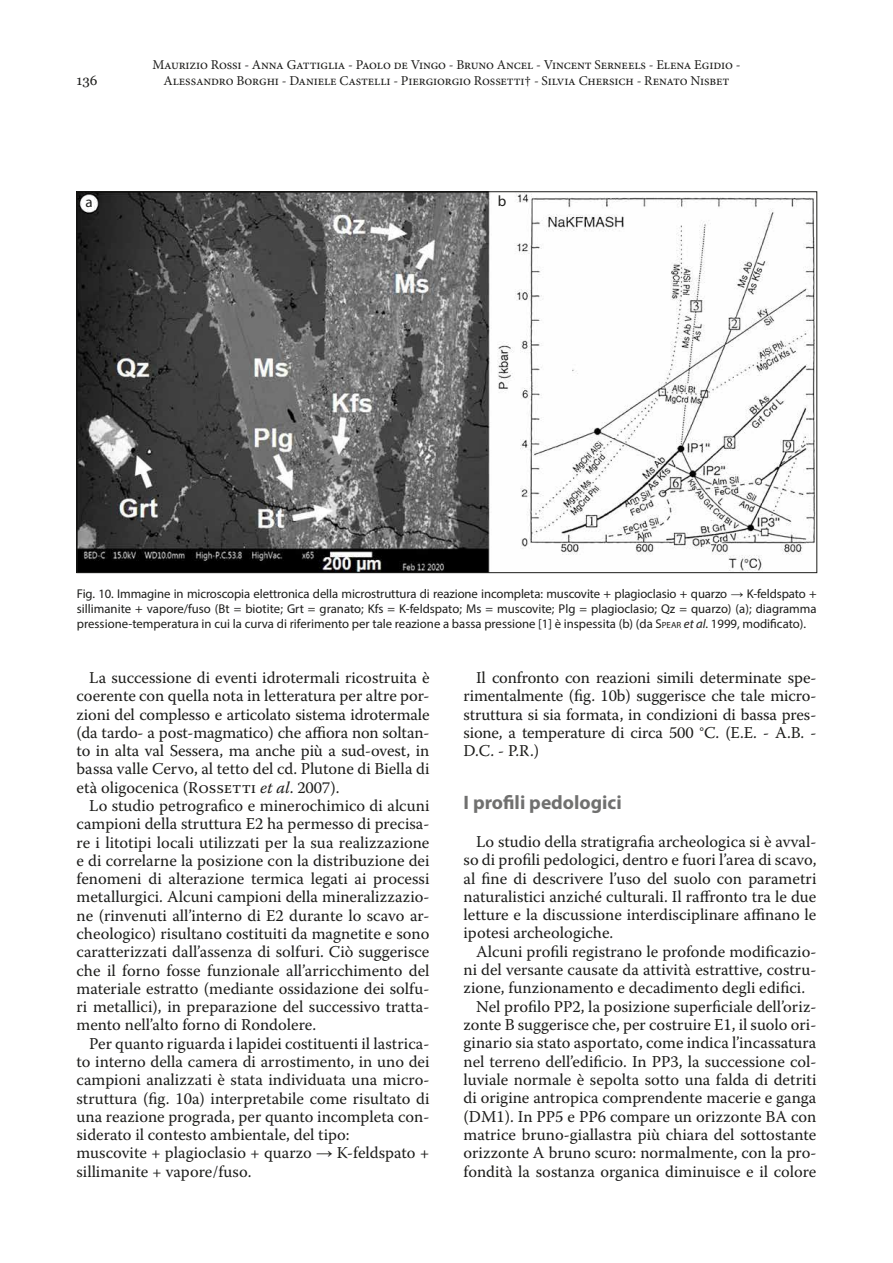
<style>
.page{position:relative;width:893px;height:1263px;background:#fff}
.page>*{position:absolute;margin:0;border:0;box-sizing:border-box;transform-origin:0 0}
.t1{font:700 19.5px "Myriad Pro";color:#70706f}
.t2{font:16.5px/18.3px "Warnock Pro";color:#1d1d1b;text-align:justify}
.t3{font:15px "Myriad Pro";color:#1d1d1b}
.t4{font:13.5px/16.2px "Minion Pro";letter-spacing:-.01em;color:#1d1d1b;text-align:center}
.t5{font:13.5px "Georgia";color:#1d1d1b}
.t6{font:12.75px/15.3px "Myriad Pro";color:#1d1d1b;text-align:justify}
.s1{font-family:"Arial"}
.s2{font-style:inherit}
.s3{font-size:8.85px}
.s4{font-style:italic}
</style>
<div class="page">
<img style="left:79px;top:193px;width:736px;height:378px">
<p class="t5" style="left:77px;top:72px;width:22px">136</p>
<p class="t4" style="left:152px;top:56px;width:590px">Maurizio Rossi - Anna Gattiglia - Paolo de Vingo - Bruno Ancel - Vincent Serneels - Elena Egidio -<br>Alessandro Borghi - Daniele Castelli - Piergiorgio Rossetti† - Silvia Chersich - Renato Nisbet</p>
<p class="t3" style="left:85px;top:193px;width:9px">a</p>
<p class="t3" style="left:498px;top:192px;width:10px">b</p>
<p class="t6" style="left:77px;top:585px;width:741px">Fig. 10. Immagine in microscopia elettronica della microstruttura di reazione incompleta: muscovite + plagioclasio + quarzo <span class="s1">→</span> K-feldspato + sillimanite + vapore/fuso (Bt = biotite; Grt = granato; Kfs = K-feldspato; Ms = muscovite; Plg = plagioclasio; Qz = quarzo) (a); diagramma pressione-temperatura in cui la curva di riferimento per tale reazione a bassa pressione [1] è inspessita (b) (da <span class="s2">S</span><span class="s3">PEAR</span> <span class="s4">et al</span>. 1999, modificato).</p>
<p class="t2" style="left:77px;top:668px;width:354px;text-indent:13px">La successione di eventi idrotermali ricostruita è coerente con quella nota in letteratura per altre por&shy;zioni del complesso e articolato sistema idrotermale (da tardo- a post-magmatico) che affiora non soltan&shy;to in alta val Sessera, ma anche più a sud-ovest, in bassa valle Cervo, al tetto del cd. Plutone di Biella di età oligocenica (Rossetti <span class="s4">et al</span>. 2007).</p>
<p class="t2" style="left:77px;top:796px;width:354px;text-indent:13px">Lo studio petrografico e minerochimico di alcuni campioni della struttura E2 ha permesso di precisa&shy;re i litotipi locali utilizzati per la sua realizzazione e di correlarne la posizione con la distribuzione dei fenomeni di alterazione termica legati ai processi metallurgici. Alcuni campioni della mineralizzazio&shy;ne (rinvenuti all’interno di E2 durante lo scavo ar&shy;cheologico) risultano costituiti da magnetite e sono caratterizzati dall’assenza di solfuri. Ciò suggerisce che il forno fosse funzionale all’arricchimento del materiale estratto (mediante ossidazione dei solfu&shy;ri metallici), in preparazione del successivo tratta&shy;mento nell’alto forno di Rondolere.</p>
<p class="t2" style="left:77px;top:1034px;width:354px;text-align:left;text-indent:13px">Per quanto riguarda i lapidei costituenti il lastrica&shy;to interno della camera di arrostimento, in uno dei campioni analizzati è stata individuata una micro&shy;struttura (fig. 10a) interpretabile come risultato di una reazione prograda, per quanto incompleta con&shy;siderato il contesto ambientale, del tipo:<br>muscovite + plagioclasio + quarzo <span class="s1">→</span> K-feldspato + sillimanite + vapore/fuso.</p>
<p class="t2" style="left:463px;top:668px;width:354px;text-indent:13px">Il confronto con reazioni simili determinate spe&shy;rimentalmente (fig. 10b) suggerisce che tale micro&shy;struttura si sia formata, in condizioni di bassa pres&shy;sione, a temperature di circa 500 °C. (E.E. - A.B. - D.C. - P.R.)</p>
<p class="t1" style="left:463px;top:790px;width:160px">I profili pedologici</p>
<p class="t2" style="left:463px;top:832px;width:354px;text-indent:13px">Lo studio della stratigrafia archeologica si è avval&shy;so di profili pedologici, dentro e fuori l’area di scavo, al fine di descrivere l’uso del suolo con parametri naturalistici anziché culturali. Il raffronto tra le due letture e la discussione interdisciplinare affinano le ipotesi archeologiche.</p>
<p class="t2" style="left:476px;top:942px;width:342px">Alcuni profili registrano le profonde modificazio-</p>
<p class="t2" style="left:463px;top:960px;width:354px">ni del versante causate da attività estrattive, costru-</p>
<p class="t2" style="left:463px;top:978px;width:343px">zione, funzionamento e decadimento degli edifici.</p>
<p class="t2" style="left:476px;top:997px;width:342px">Nel profilo PP2, la posizione superficiale dell’oriz-</p>
<p class="t2" style="left:463px;top:1015px;width:354px">zonte B suggerisce che, per costruire E1, il suolo ori-</p>
<p class="t2" style="left:463px;top:1033px;width:354px">ginario sia stato asportato, come indica l’incassatura</p>
<p class="t2" style="left:463px;top:1052px;width:354px">nel terreno dell’edificio. In PP3, la successione col-</p>
<p class="t2" style="left:463px;top:1070px;width:354px">luviale normale è sepolta sotto una falda di detriti</p>
<p class="t2" style="left:463px;top:1088px;width:354px">di origine antropica comprendente macerie e ganga</p>
<p class="t2" style="left:463px;top:1107px;width:354px">(DM1). In PP5 e PP6 compare un orizzonte BA con</p>
<p class="t2" style="left:463px;top:1125px;width:354px">matrice bruno-giallastra più chiara del sottostante</p>
<p class="t2" style="left:463px;top:1143px;width:354px">orizzonte A bruno scuro: normalmente, con la pro-</p>
<p class="t2" style="left:463px;top:1162px;width:354px">fondità la sostanza organica diminuisce e il colore</p>
</div>
